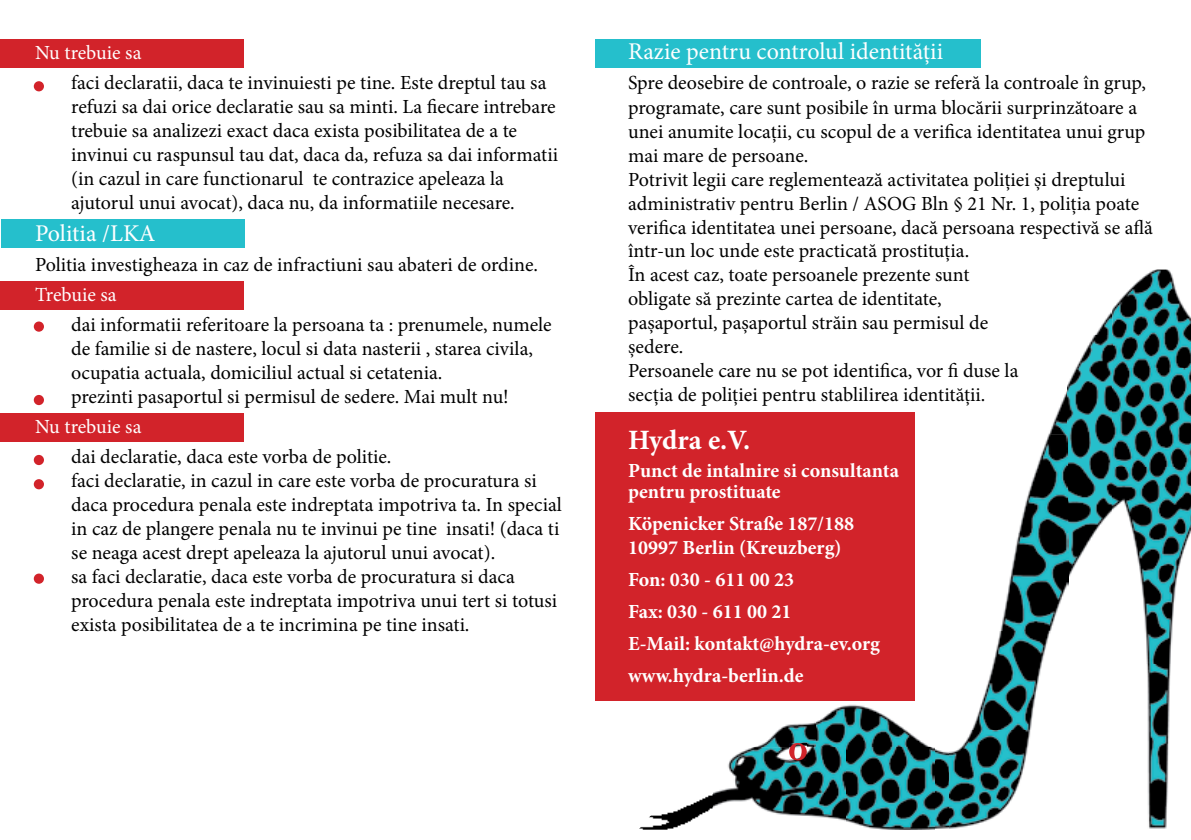
<style>
.page{position:relative;width:1191px;height:840px;background:#fff}
.page>*{position:absolute;margin:0;border:0;box-sizing:border-box;transform-origin:0 0}
.t1{font:700 28px "Minion Pro";color:#fff}
.t2{font:24px "Minion Pro";color:#fff}
.t3{font:20px/24px "Minion Pro";color:#000}
.t4{font:700 20px/32px "Minion Pro";color:#fff}
.t5{font:20px "Minion Pro";letter-spacing:-.005em;color:#fff}
</style>
<div class="page">
<div style="left:0;top:412px;width:244px;height:29px;background:#d2232a"></div>
<div style="left:1px;top:219px;width:244px;height:28px;background:#25bfcc"></div>
<div style="left:0;top:40px;width:244px;height:28px;background:#d2232a"></div>
<div style="left:0;top:281px;width:244px;height:28px;background:#d2232a"></div>
<div style="left:34px;top:81px;width:10px;height:10px;background:#d2232a;border-radius:50%"></div>
<div style="left:34px;top:394px;width:10px;height:11px;background:#d2232a;border-radius:50%"></div>
<div style="left:34px;top:321px;width:10px;height:10px;background:#d2232a;border-radius:50%"></div>
<div style="left:34px;top:454px;width:10px;height:11px;background:#d2232a;border-radius:50%"></div>
<div style="left:34px;top:479px;width:10px;height:10px;background:#d2232a;border-radius:50%"></div>
<div style="left:34px;top:573px;width:10px;height:10px;background:#d2232a;border-radius:50%"></div>
<div style="left:595px;top:40px;width:386px;height:28px;background:#25bfcc"></div>
<img style="left:1068px;top:312px;width:44px;height:275px">
<img style="left:1112px;top:269px;width:79px;height:560px">
<img style="left:1048px;top:384px;width:20px;height:50px">
<img style="left:935px;top:749px;width:14px;height:80px">
<img style="left:949px;top:434px;width:119px;height:395px">
<img style="left:710px;top:648px;width:218px;height:98px">
<img style="left:639px;top:746px;width:296px;height:83px">
<div style="left:595px;top:412px;width:319px;height:288px;background:#d2232a"></div>
<svg style="left:789px;top:742px;width:17px;height:18px"></svg>
<p class="t5" style="left:35px;top:39px;width:108px">Nu trebuie sa</p>
<p class="t3" style="left:71px;top:70px;width:488px;text-indent:-36px">• faci declaratii, daca te invinuiesti pe tine. Este dreptul tau sa refuzi sa dai orice declaratie sau sa minti. La fiecare intrebare trebuie sa analizezi exact daca exista posibilitatea de a te invinui cu raspunsul tau dat, daca da, refuza sa dai informatii (in cazul in care functionarul te contrazice apeleaza la ajutorul unui avocat), daca nu, da informatiile necesare.</p>
<p class="t2" style="left:35px;top:217px;width:122px">Politia /LKA</p>
<p class="t3" style="left:35px;top:252px;width:504px">Politia investigheaza in caz de infractiuni sau abateri de ordine.</p>
<p class="t5" style="left:35px;top:281px;width:83px">Trebuie sa</p>
<p class="t3" style="left:71px;top:312px;width:482px;text-indent:-36px">• dai informatii referitoare la persoana ta : prenumele, numele de familie si de nastere, locul si data nasterii , starea civila, ocupatia actuala, domiciliul actual si cetatenia.</p>
<p class="t3" style="left:35px;top:384px;width:475px">• prezinti pasaportul si permisul de sedere. Mai mult nu!</p>
<p class="t5" style="left:35px;top:413px;width:108px">Nu trebuie sa</p>
<p class="t3" style="left:35px;top:444px;width:358px">• dai declaratie, daca este vorba de politie.</p>
<p class="t3" style="left:71px;top:468px;width:492px;text-indent:-36px">• faci declaratie, in cazul in care este vorba de procuratura si daca procedura penala este indreptata impotriva ta. In special in caz de plangere penala nu te invinui pe tine insati! (daca ti se neaga acest drept apeleaza la ajutorul unui avocat).</p>
<p class="t3" style="left:71px;top:564px;width:487px;text-indent:-36px">• sa faci declaratie, daca este vorba de procuratura si daca procedura penala este indreptata impotriva unui tert si totusi exista posibilitatea de a te incrimina pe tine insati.</p>
<p class="t2" style="left:628px;top:36px;width:316px">Razie pentru controlul identității</p>
<p class="t3" style="left:628px;top:71px;width:526px">Spre deosebire de controale, o razie se referă la controale în grup, programate, care sunt posibile în urma blocării surprinzătoare a unei anumite locații, cu scopul de a verifica identitatea unui grup mai mare de persoane.<br>Potrivit legii care reglementează activitatea poliției și dreptului administrativ pentru Berlin / ASOG Bln § 21 Nr. 1, poliția poate verifica identitatea unei persoane, dacă persoana respectivă se află într-un loc unde este practicată prostituția.<br>În acest caz, toate persoanele prezente sunt<br>obligate să prezinte cartea de identitate,<br>pașaportul, pașaportul străin sau permisul de<br>ședere.<br>Persoanele care nu se pot identifica, vor fi duse la<br>secția de poliției pentru stablilirea identității.</p>
<h1 class="t1" style="left:628px;top:420px;width:124px">Hydra e.V.</h1>
<p class="t4" style="left:628px;top:460px;width:272px;line-height:20px">Punct de intalnire si consultanta pentru prostituate</p>
<p class="t4" style="left:628px;top:510px;width:227px;line-height:24px">Köpenicker Straße 187/188<br>10997 Berlin (Kreuzberg)</p>
<p class="t4" style="left:628px;top:562px;width:253px">Fon: 030 - 611 00 23<br>Fax: 030 - 611 00 21<br>E-Mail: kontakt@hydra-ev.org www.hydra-berlin.de</p>
</div>
